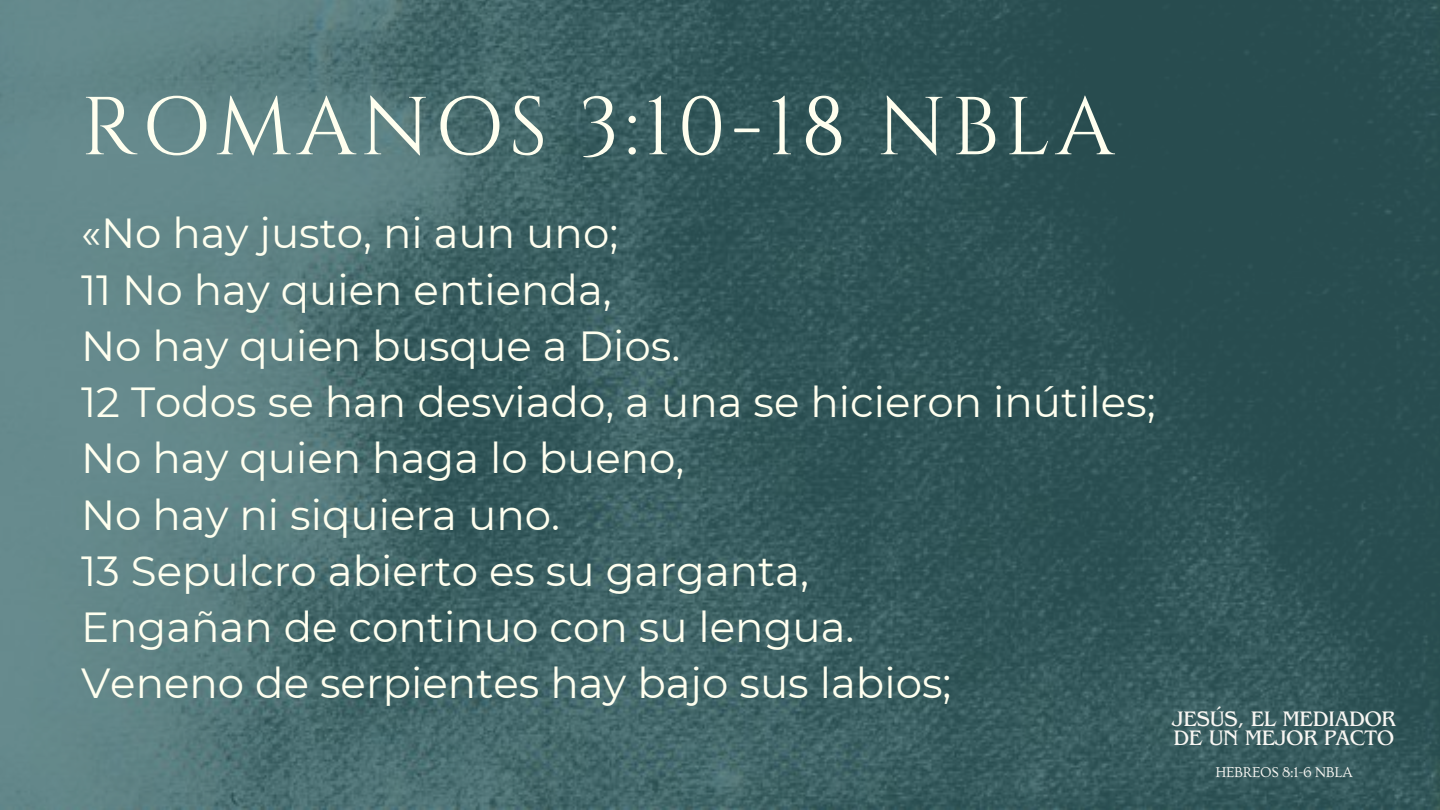
<style>
.page{position:relative;width:1440px;height:810px;background:#fff}
.page>*{position:absolute;margin:0;border:0;box-sizing:border-box;transform-origin:0 0}
.t1{font:82px "Cinzel";letter-spacing:.065em;color:#ffffef}
.t2{font:42px/56.2px "Montserrat";color:#ffffef}
.t3{font:22px/19.5px "Benguiat Pro ITC";letter-spacing:-.02em;color:#f8f6f2}
.t4{font:15px "Ovo";letter-spacing:-.02em;color:#f8f6f2}
</style>
<div class="page">
<img style="left:0;top:0;width:1440px;height:810px">
<h1 class="t1" style="left:81px;top:75px;width:1035px">ROMANOS 3:10-18 NBLA</h1>
<p class="t2" style="left:81px;top:205px;width:1076px">«No hay justo, ni aun uno;<br>11 No hay quien entienda,<br>No hay quien busque a Dios.<br>12 Todos se han desviado, a una se hicieron inútiles;<br>No hay quien haga lo bueno,<br>No hay ni siquiera uno.<br>13 Sepulcro abierto es su garganta,<br>Engañan de continuo con su lengua.<br>Veneno de serpientes hay bajo sus labios;</p>
<p class="t3" style="left:1172px;top:712px;width:225px">JESÚS, EL MEDIADOR<br>DE UN MEJOR PACTO</p>
<p class="t4" style="left:1215px;top:764px;width:139px">HEBREOS 8:1-6 NBLA</p>
</div>
